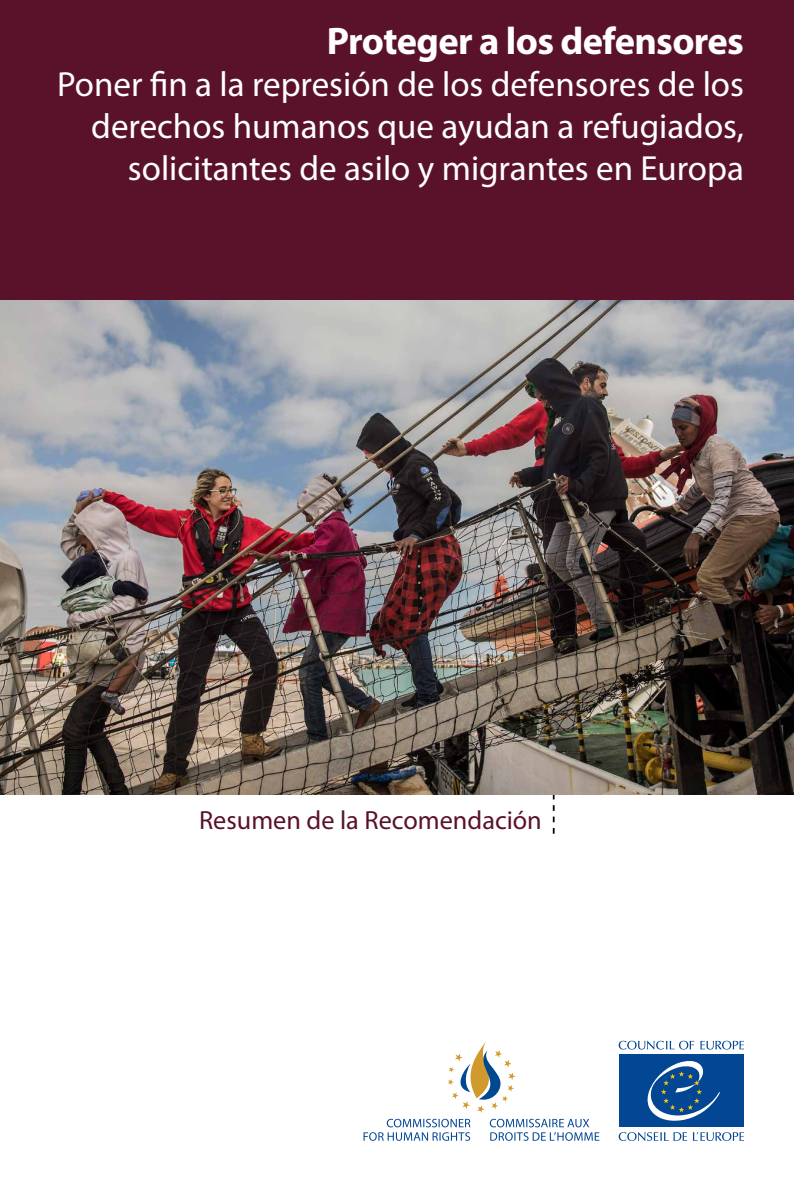
<style>
.page{position:relative;width:794px;height:1191px;background:#fff}
.page>*{position:absolute;margin:0;border:0;box-sizing:border-box;transform-origin:0 0}
.t1{font:700 38.5px "Myriad Pro";letter-spacing:-.015em;color:#fff}
.t2{font:35px/42px "Myriad Pro";color:#fff;text-align:right}
.t3{font:26.25px "Myriad Pro";color:#5a122a}
</style>
<div class="page">
<div style="left:0;top:0;width:794px;height:301px;background:#5a122a"></div>
<svg style="left:618px;top:1040px;width:126px;height:9px"></svg>
<svg style="left:618px;top:1132px;width:126px;height:9px"></svg>
<div style="left:619px;top:1054px;width:124px;height:73px;background:#034694"></div>
<svg style="left:647px;top:1061px;width:73px;height:60px"></svg>
<svg style="left:490px;top:1118px;width:109px;height:22px"></svg>
<svg style="left:363px;top:1118px;width:107px;height:22px"></svg>
<svg style="left:448px;top:1041px;width:67px;height:71px"></svg>
<svg style="left:553px;top:794px;width:1px;height:39px"></svg>
<img style="left:0;top:301px;width:794px;height:493px">
<p class="t1" style="left:327px;top:16px;width:418px">Proteger a los defensores</p>
<p class="t2" style="left:57px;top:62px;width:688px">Poner fin a la represión de los defensores de los derechos humanos que ayudan a refugiados, solicitantes de asilo y migrantes en Europa</p>
<p class="t3" style="left:199px;top:803px;width:344px">Resumen de la Recomendación</p>
</div>
